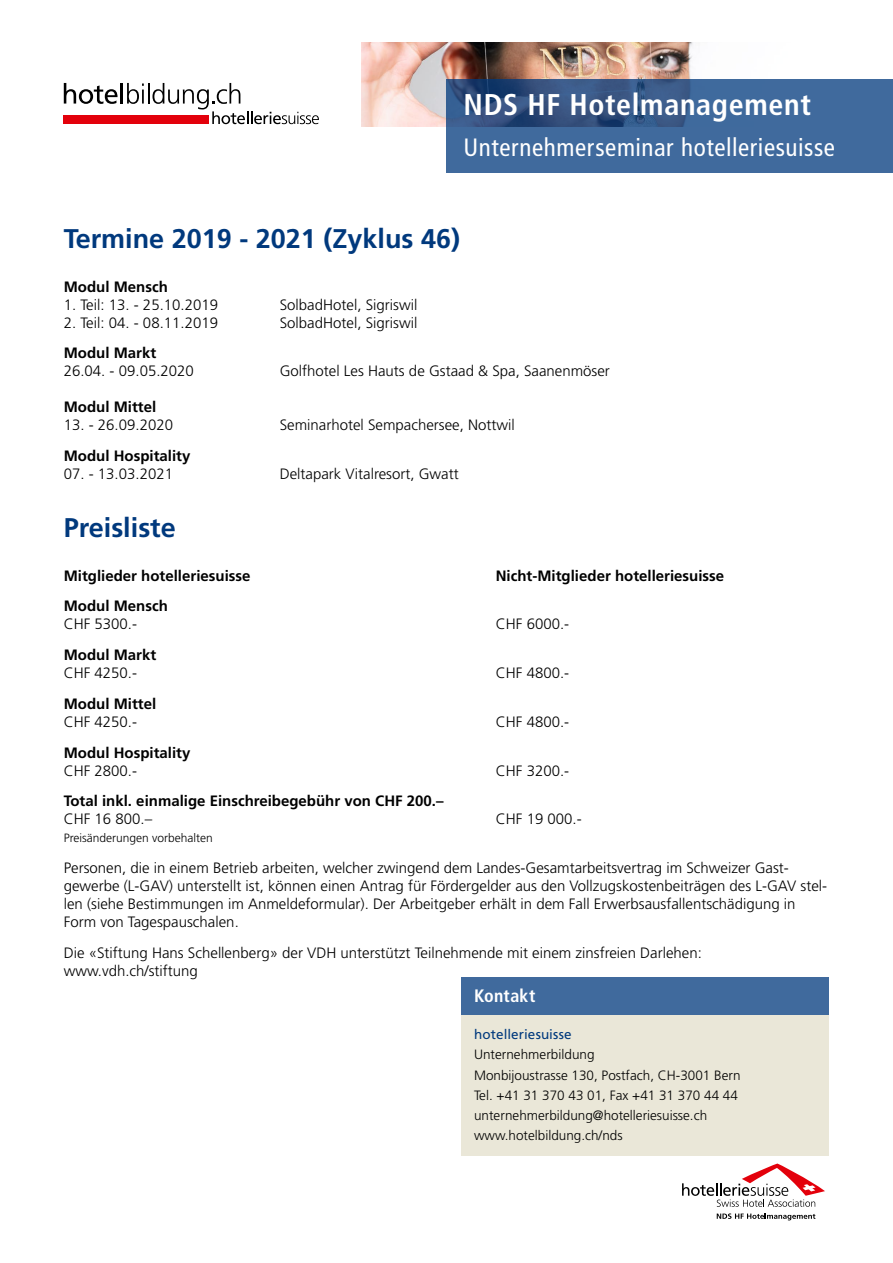
<style>
.page{position:relative;width:893px;height:1263px;background:#fff}
.page>*{position:absolute;margin:0;border:0;box-sizing:border-box;transform-origin:0 0}
.t1{font:700 condensed 30px "Frutiger LT Std";letter-spacing:.025em;color:#fff}
.t2{font:700 27px "Frutiger LT Std";color:#00397d}
.t3{font:condensed 25.05px "Frutiger LT Std";letter-spacing:.025em;color:#fff}
.t4{font:700 condensed 18px "Frutiger LT Std";letter-spacing:.015em;color:#fff}
.t5{font:300 15px/18px "Frutiger LT Std";color:#000}
.t6{font:700 15px "Frutiger LT Std";color:#000}
.t7{font:300 13.5px/20.2px "Frutiger LT Std";color:#000}
.t8{font:13.5px "Frutiger LT Std";letter-spacing:.005em;color:#00397d}
.t9{font:300 12px "Frutiger LT Std";color:#000}
</style>
<div class="page">
<svg style="left:682px;top:1163px;width:143px;height:44px"></svg>
<svg style="left:717px;top:1213px;width:98px;height:7px"></svg>
<img style="left:361px;top:43px;width:532px;height:83px">
<svg style="left:64px;top:83px;width:54px;height:21px"></svg>
<hr style="left:121px;top:83px;width:2px;height:21px;background:#000">
<svg style="left:127px;top:83px;width:192px;height:41px"></svg>
<div style="left:64px;top:115px;width:145px;height:9px;background:#e3000b"></div>
<svg style="left:446px;top:80px;width:447px;height:93px;fill:#406a9d"></svg>
<div style="left:461px;top:1015px;width:368px;height:140px;background:#eae7d8"></div>
<div style="left:461px;top:977px;width:368px;height:38px;background:#406a9d"></div>
<h1 class="t1" style="left:463px;top:87px;width:349px">NDS HF Hotelmanagement</h1>
<h3 class="t3" style="left:463px;top:133px;width:373px">Unternehmerseminar hotelleriesuisse</h3>
<h2 class="t2" style="left:64px;top:223px;width:398px">Termine 2019 - 2021 (Zyklus 46)</h2>
<p class="t6" style="left:64px;top:278px;width:106px">Modul Mensch</p>
<p class="t5" style="left:64px;top:296px;width:156px">1. Teil: 13. ‑ 25.10.2019</p>
<p class="t5" style="left:280px;top:296px;width:139px">SolbadHotel, Sigriswil</p>
<p class="t5" style="left:64px;top:314px;width:156px">2. Teil: 04. - 08.11.2019</p>
<p class="t5" style="left:280px;top:314px;width:139px">SolbadHotel, Sigriswil</p>
<p class="t6" style="left:64px;top:344px;width:94px">Modul Markt</p>
<p class="t5" style="left:64px;top:362px;width:132px">26.04. - 09.05.2020</p>
<p class="t5" style="left:280px;top:362px;width:332px">Golfhotel Les Hauts de Gstaad &amp; Spa, Saanenmöser</p>
<p class="t6" style="left:64px;top:398px;width:94px">Modul Mittel</p>
<p class="t5" style="left:64px;top:416px;width:111px">13. - 26.09.2020</p>
<p class="t5" style="left:280px;top:416px;width:237px">Seminarhotel Sempachersee, Nottwil</p>
<p class="t6" style="left:64px;top:447px;width:128px">Modul Hospitality</p>
<p class="t5" style="left:64px;top:465px;width:111px">07. - 13.03.2021</p>
<p class="t5" style="left:280px;top:465px;width:180px">Deltapark Vitalresort, Gwatt</p>
<h2 class="t2" style="left:64px;top:512px;width:114px">Preisliste</h2>
<p class="t6" style="left:64px;top:567px;width:188px">Mitglieder hotelleriesuisse</p>
<p class="t6" style="left:496px;top:567px;width:230px">Nicht-Mitglieder hotelleriesuisse</p>
<p class="t6" style="left:64px;top:597px;width:106px">Modul Mensch</p>
<p class="t5" style="left:64px;top:615px;width:108px">CHF 5300.-</p>
<p class="t5" style="left:496px;top:615px;width:74px">CHF 6000.-</p>
<p class="t6" style="left:64px;top:646px;width:94px">Modul Markt</p>
<p class="t5" style="left:64px;top:664px;width:108px">CHF 4250.-</p>
<p class="t5" style="left:496px;top:664px;width:74px">CHF 4800.-</p>
<p class="t6" style="left:64px;top:695px;width:94px">Modul Mittel</p>
<p class="t5" style="left:64px;top:713px;width:108px">CHF 4250.-</p>
<p class="t5" style="left:496px;top:713px;width:74px">CHF 4800.-</p>
<p class="t6" style="left:64px;top:744px;width:128px">Modul Hospitality</p>
<p class="t5" style="left:64px;top:762px;width:108px">CHF 2800.-</p>
<p class="t5" style="left:496px;top:762px;width:74px">CHF 3200.-</p>
<p class="t6" style="left:64px;top:792px;width:381px">Total inkl. einmalige Einschreibegebühr von CHF 200.–</p>
<p class="t5" style="left:64px;top:810px;width:90px">CHF 16 800.–</p>
<p class="t5" style="left:496px;top:810px;width:86px">CHF 19 000.-</p>
<p class="t9" style="left:64px;top:831px;width:151px">Preisänderungen vorbehalten</p>
<p class="t5" style="left:64px;top:859px;width:765px">Personen, die in einem Betrieb arbeiten, welcher zwingend dem Landes-Gesamtarbeitsvertrag im Schweizer Gast‑ gewerbe (L-GAV) unterstellt ist, können einen Antrag für Fördergelder aus den Vollzugskostenbeiträgen des L-GAV stel‑ len (siehe Bestimmungen im Anmeldeformular). Der Arbeitgeber erhält in dem Fall Erwerbsausfallentschädigung in Form von Tagespauschalen.</p>
<p class="t5" style="left:64px;top:944px;width:640px">Die «Stiftung Hans Schellenberg» der VDH unterstützt Teilnehmende mit einem zinsfreien Darlehen: www.vdh.ch/stiftung</p>
<p class="t4" style="left:474px;top:985px;width:63px">Kontakt</p>
<p class="t8" style="left:474px;top:1026px;width:99px">hotelleriesuisse</p>
<p class="t7" style="left:474px;top:1045px;width:268px">Unternehmerbildung<br>Monbijoustrasse 130, Postfach, CH-3001 Bern Tel. +41 31 370 43 01, Fax +41 31 370 44 44 unternehmerbildung@hotelleriesuisse.ch www.hotelbildung.ch/nds</p>
</div>
